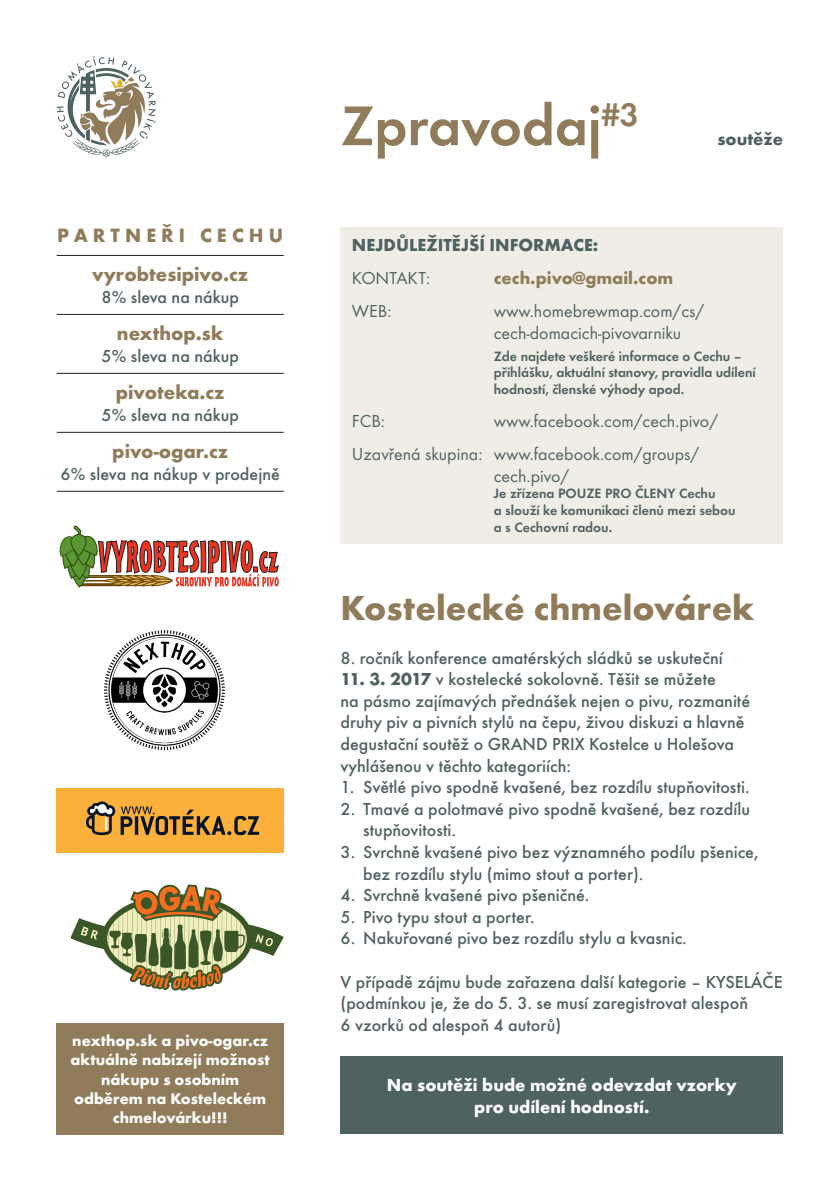
<style>
.page{position:relative;width:840px;height:1191px;background:#fff}
.page>*{position:absolute;margin:0;border:0;box-sizing:border-box;transform-origin:0 0}
.t1{font:600 58px "Futura TOT";color:#907c5a}
.t2{font:700 36px "Futura TOT";color:#907c5a}
.t3{font:700 20px/40px "Futura TOT";color:#907c5a;text-align:center}
.t4{font:500 18px/21.6px "Futura TOT";color:#4e6261}
.t5{font:18px/21.6px "Futura TOT";color:#4e6261}
.t6{font:700 18px/21.6px "Futura TOT";color:#fff;text-align:center}
.t7{font:700 18px "Futura TOT";color:#4e6261}
.t8{font:700 18px "Futura TOT";color:#907c5a}
.t9{font:700 16px/19.2px "Futura TOT";color:#fff;text-align:center}
.t10{font:600 14px/16.8px "Futura TOT";color:#4e6261}
.s1{font-weight:700}
</style>
<div class="page">
<svg style="left:57px;top:56px;width:99px;height:101px"></svg>
<div style="left:340px;top:227px;width:442px;height:316px;background:#f0ede7"></div>
<hr style="left:57px;top:255px;width:226px;height:1px;background:#231f20">
<hr style="left:57px;top:314px;width:226px;height:1px;background:#231f20">
<hr style="left:57px;top:373px;width:226px;height:1px;background:#231f20">
<hr style="left:57px;top:432px;width:226px;height:1px;background:#231f20">
<hr style="left:57px;top:491px;width:226px;height:1px;background:#231f20">
<svg style="left:70px;top:884px;width:213px;height:106px"></svg>
<div style="left:57px;top:788px;width:226px;height:64px;background:#fbb03b"></div>
<svg style="left:86px;top:801px;width:173px;height:34px"></svg>
<img style="left:104px;top:630px;width:121px;height:121px">
<svg style="left:59px;top:525px;width:220px;height:63px"></svg>
<div style="left:340px;top:1056px;width:442px;height:78px;background:#4e6261"></div>
<div style="left:57px;top:1023px;width:226px;height:111px;background:#907c5a"></div>
<p class="t3" style="left:57px;top:214px;width:227px">PARTNEŘI CECHU vyrobtesipivo.cz</p>
<p class="t4" style="left:101px;top:286px;width:139px">8% sleva na nákup</p>
<p class="t3" style="left:117px;top:313px;width:108px">nexthop.sk</p>
<p class="t4" style="left:101px;top:345px;width:139px">5% sleva na nákup</p>
<p class="t3" style="left:116px;top:372px;width:110px">pivoteka.cz</p>
<p class="t4" style="left:101px;top:404px;width:139px">5% sleva na nákup</p>
<p class="t3" style="left:112px;top:431px;width:117px">pivo-ogar.cz</p>
<p class="t4" style="left:61px;top:463px;width:221px">6% sleva na nákup v prodejně</p>
<p class="t9" style="left:71px;top:1030px;width:201px">nexthop.sk a pivo-ogar.cz aktuálně nabízejí možnost nákupu s osobním odběrem na Kosteleckém chmelovárku!!!</p>
<h1 class="t1" style="left:340px;top:91px;width:300px">Zpravodaj<sup>#3</sup></h1>
<p class="t7" style="left:717px;top:128px;width:67px">soutěže</p>
<p class="t7" style="left:351px;top:234px;width:248px">NEJDŮLEŽITĚJŠÍ INFORMACE:</p>
<p class="t5" style="left:351px;top:267px;width:80px">KONTAKT:</p>
<p class="t8" style="left:493px;top:267px;width:181px">cech.pivo@gmail.com</p>
<p class="t5" style="left:351px;top:300px;width:41px">WEB:</p>
<p class="t5" style="left:493px;top:300px;width:212px">www.homebrewmap.com/cs/ cech-domacich-pivovarniku</p>
<p class="t10" style="left:493px;top:347px;width:263px">Zde najdete veškeré informace o Cechu – přihlášku, aktuální stanovy, pravidla udílení hodností, členské výhody apod.</p>
<p class="t5" style="left:351px;top:410px;width:35px">FCB:</p>
<p class="t5" style="left:351px;top:404px;width:367px;line-height:33px;text-indent:142px">www.facebook.com/cech.pivo/<br>Uzavřená skupina: www.facebook.com/groups/</p>
<p class="t5" style="left:493px;top:465px;width:77px">cech.pivo/</p>
<p class="t10" style="left:493px;top:485px;width:243px">Je zřízena POUZE PRO ČLENY Cechu<br>a slouží ke komunikaci členů mezi sebou a s Cechovní radou.</p>
<h2 class="t2" style="left:340px;top:586px;width:415px">Kostelecké chmelovárek</h2>
<p class="t4" style="left:340px;top:646px;width:383px">8. ročník konference amatérských sládků se uskuteční</p>
<p class="t4" style="left:340px;top:668px;width:411px"><span class="s1">11. 3. 2017</span> v kostelecké sokolovně. Těšit se můžete<br>na pásmo zajímavých přednášek nejen o pivu, rozmanité druhy piv a pivních stylů na čepu, živou diskuzi a hlavně degustační soutěž o GRAND PRIX Kostelce u Holešova vyhlášenou v těchto kategoriích:</p>
<p class="t4" style="left:340px;top:776px;width:410px">1. Světlé pivo spodně kvašené, bez rozdílu stupňovitosti.</p>
<p class="t4" style="left:363px;top:798px;width:388px;text-indent:-23px">2. Tmavé a polotmavé pivo spodně kvašené, bez rozdílu stupňovitosti.</p>
<p class="t4" style="left:363px;top:841px;width:396px;text-indent:-23px">3. Svrchně kvašené pivo bez významného podílu pšenice, bez rozdílu stylu (mimo stout a porter).</p>
<p class="t4" style="left:340px;top:884px;width:250px">4. Svrchně kvašené pivo pšeničné.</p>
<p class="t4" style="left:340px;top:906px;width:195px">5. Pivo typu stout a porter.</p>
<p class="t4" style="left:340px;top:927px;width:347px">6. Nakuřované pivo bez rozdílu stylu a kvasnic.</p>
<p class="t4" style="left:340px;top:970px;width:443px">V případě zájmu bude zařazena další kategorie – KYSELÁČE (podmínkou je, že do 5. 3. se musí zaregistrovat alespoň<br>6 vzorků od alespoň 4 autorů)</p>
<p class="t6" style="left:387px;top:1074px;width:351px">Na soutěži bude možné odevzdat vzorky pro udílení hodností.</p>
</div>
